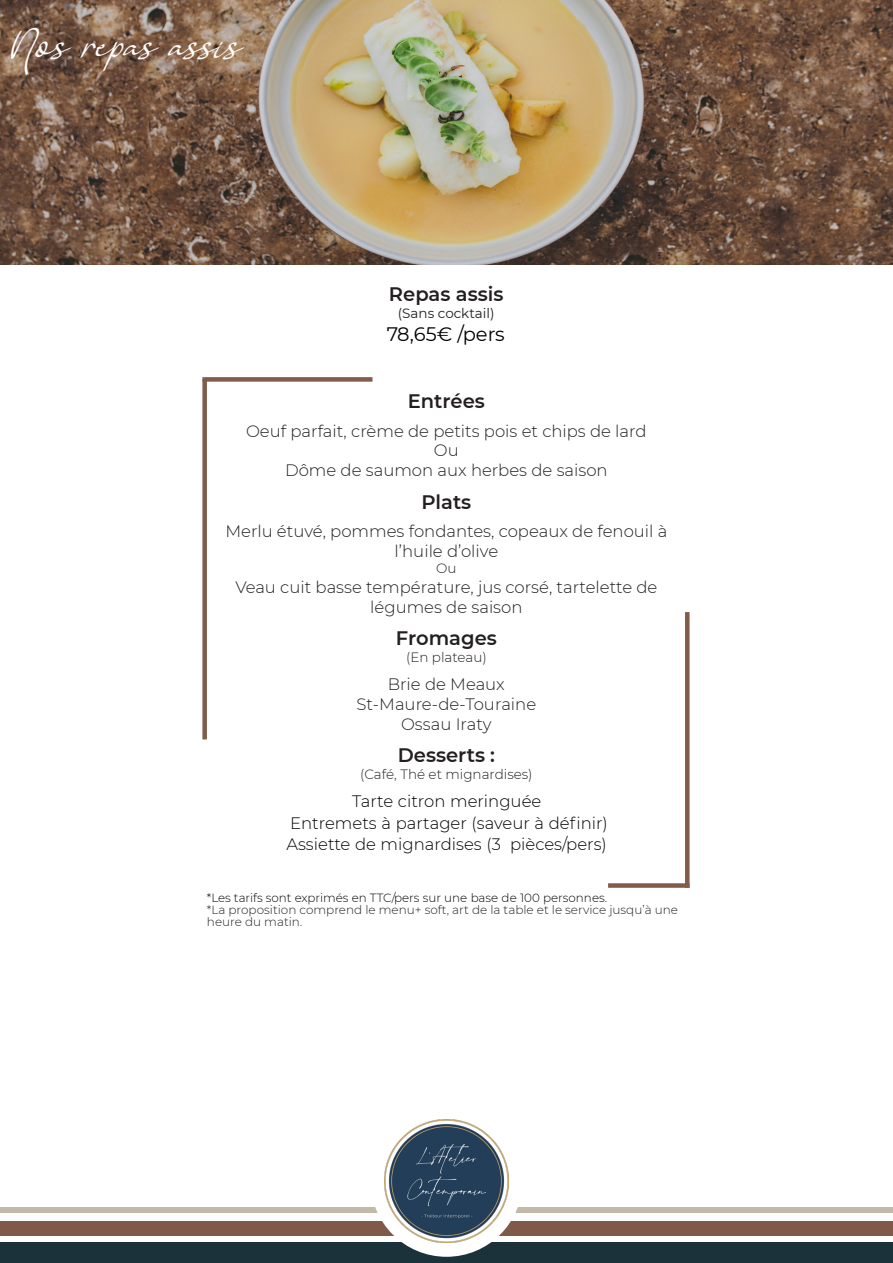
<style>
.page{position:relative;width:893px;height:1263px;background:#fff}
.page>*{position:absolute;margin:0;border:0;box-sizing:border-box;transform-origin:0 0}
.t1{font:30px "Vanilla Personal";color:#fff}
.t2{font:600 19.5px "Montserrat";color:#231f20}
.t3{font:19.5px "Montserrat";color:#000}
.t4{font:300 16.5px/19.8px "Montserrat";color:#231f20;text-align:center}
.t5{font:300 16.5px/21.3px "Montserrat";color:#000;text-align:center}
.t6{font:300 13.5px "Montserrat";color:#231f20}
.t7{font:13.5px "Montserrat";color:#231f20}
.t8{font:300 11.85px/12px "Montserrat";color:#231f20}
.t9{font:300 11.85px "Montserrat";color:#000}
</style>
<div class="page">
<div style="left:0;top:1242px;width:893px;height:21px;background:#1c323a"></div>
<div style="left:0;top:1221px;width:893px;height:15px;background:#7f5949"></div>
<div style="left:0;top:1207px;width:893px;height:6px;background:#c3b9a8"></div>
<div style="left:371px;top:1105px;width:151px;height:152px;background:#fff;border-radius:50%"></div>
<img style="left:385px;top:1119px;width:123px;height:123px">
<img style="left:0;top:0;width:893px;height:265px">
<div style="left:202px;top:377px;width:170px;height:5px;background:#825b4a"></div>
<div style="left:202px;top:379px;width:5px;height:360px;background:#825b4a"></div>
<hr style="left:685px;top:612px;width:4px;height:276px;background:#825b4a">
<div style="left:608px;top:883px;width:81px;height:5px;background:#825b4a"></div>
<p class="t1" style="left:13px;top:28px;width:231px">Nos repas assis</p>
<p class="t2" style="left:389px;top:281px;width:116px">Repas assis</p>
<p class="t7" style="left:398px;top:303px;width:98px">(Sans cocktail)</p>
<p class="t3" style="left:387px;top:322px;width:119px">78,65€ /pers</p>
<p class="t2" style="left:408px;top:387px;width:78px">Entrées</p>
<p class="t4" style="left:246px;top:420px;width:402px">Oeuf parfait, crème de petits pois et chips de lard</p>
<p class="t4" style="left:434px;top:440px;width:26px">Ou</p>
<p class="t4" style="left:285px;top:460px;width:324px">Dôme de saumon aux herbes de saison</p>
<p class="t2" style="left:421px;top:488px;width:51px">Plats</p>
<p class="t4" style="left:225px;top:521px;width:443px">Merlu étuvé, pommes fondantes, copeaux de fenouil à l’huile d’olive</p>
<p class="t6" style="left:436px;top:559px;width:22px">Ou</p>
<p class="t4" style="left:235px;top:577px;width:424px">Veau cuit basse température, jus corsé, tartelette de</p>
<p class="t4" style="left:370px;top:597px;width:154px">légumes de saison</p>
<p class="t2" style="left:396px;top:625px;width:102px">Fromages</p>
<p class="t6" style="left:406px;top:648px;width:82px">(En plateau)</p>
<p class="t4" style="left:388px;top:674px;width:118px">Brie de Meaux</p>
<p class="t4" style="left:356px;top:694px;width:181px">St-Maure-de-Touraine</p>
<p class="t4" style="left:401px;top:714px;width:92px">Ossau Iraty</p>
<p class="t2" style="left:398px;top:742px;width:99px">Desserts :</p>
<p class="t6" style="left:360px;top:765px;width:174px">(Café, Thé et mignardises)</p>
<p class="t5" style="left:287px;top:791px;width:323px">Tarte citron meringuée<br>Entremets à partager (saveur à définir)<br>Assiette de mignardises (3 pièces/pers)</p>
<p class="t9" style="left:207px;top:891px;width:402px">*Les tarifs sont exprimés en TTC/pers sur une base de 100 personnes.</p>
<p class="t8" style="left:207px;top:903px;width:473px">*La proposition comprend le menu+ soft, art de la table et le service jusqu’à une heure du matin.</p>
</div>
